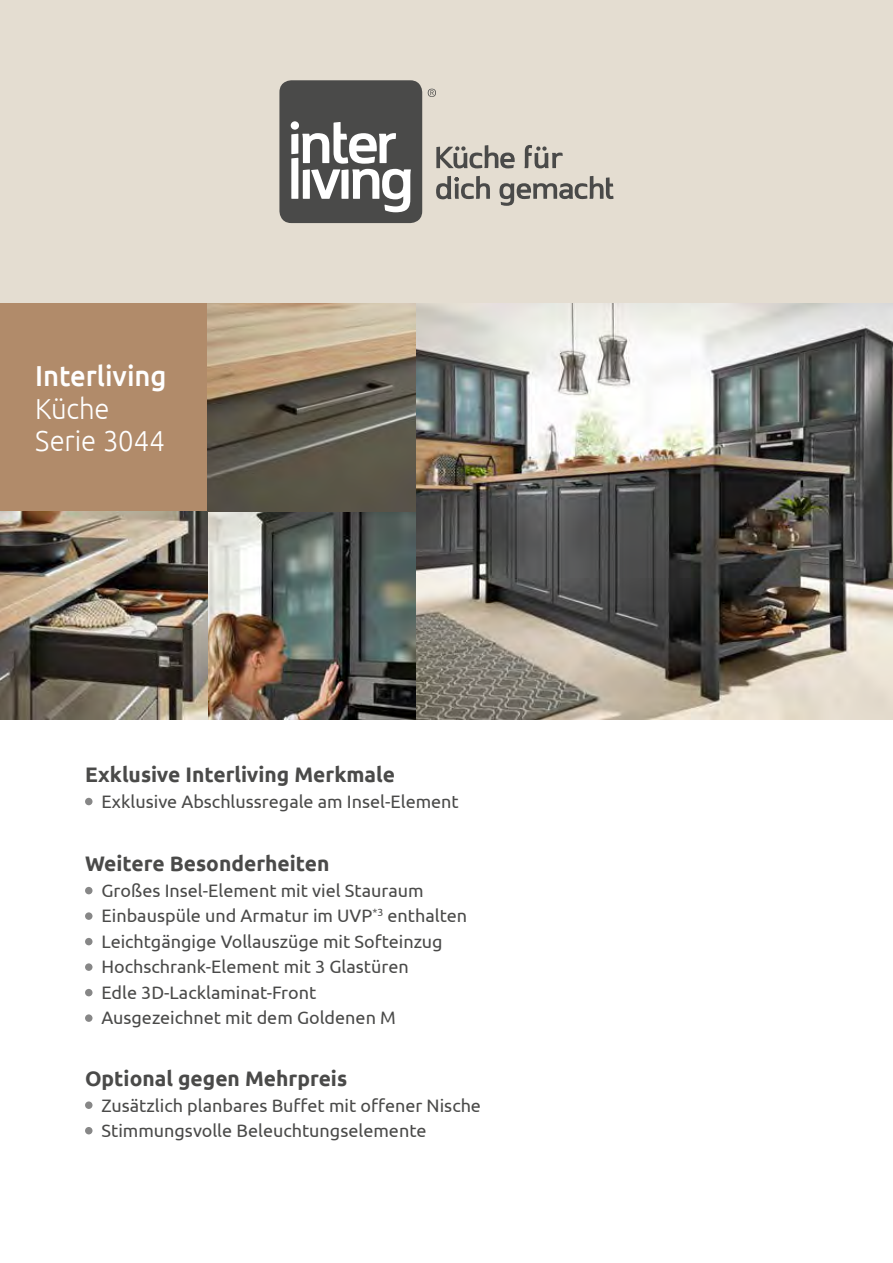
<style>
.page{position:relative;width:893px;height:1263px;background:#fff}
.page>*{position:absolute;margin:0;border:0;box-sizing:border-box;transform-origin:0 0}
.t1{font:300 28.8px/32.5px "Ubuntu";letter-spacing:-.005em;color:#fff;scale:.95 1}
.t2{font:500 28.8px "Ubuntu";letter-spacing:-.005em;color:#fff;scale:.95 1}
.t3{font:700 21px "Ubuntu";color:#4a4a49}
.t4{font:18px/25.5px "Ubuntu";color:#4a4a49}
</style>
<div class="page">
<div style="left:0;top:0;width:893px;height:719px;background:#e4ddd1"></div>
<div style="left:85px;top:798px;width:8px;height:7px;background:#878787;border-radius:50%"></div>
<div style="left:0;top:303px;width:208px;height:208px;background:#b18b6a"></div>
<div style="left:85px;top:1101px;width:8px;height:8px;background:#878787;border-radius:50%"></div>
<div style="left:85px;top:1127px;width:8px;height:7px;background:#878787;border-radius:50%"></div>
<div style="left:279px;top:80px;width:143px;height:143px;background:#4a4a49;border-radius:12px"></div>
<svg style="left:291px;top:121px;width:120px;height:91px"></svg>
<svg style="left:428px;top:89px;width:8px;height:8px"></svg>
<svg style="left:436px;top:145px;width:177px;height:61px"></svg>
<img style="left:416px;top:303px;width:477px;height:416px">
<img style="left:0;top:511px;width:416px;height:208px">
<img style="left:208px;top:303px;width:208px;height:208px">
<div style="left:85px;top:887px;width:8px;height:7px;background:#878787;border-radius:50%"></div>
<div style="left:85px;top:912px;width:8px;height:8px;background:#878787;border-radius:50%"></div>
<div style="left:85px;top:938px;width:8px;height:7px;background:#878787;border-radius:50%"></div>
<div style="left:85px;top:963px;width:8px;height:8px;background:#878787;border-radius:50%"></div>
<div style="left:85px;top:989px;width:8px;height:7px;background:#878787;border-radius:50%"></div>
<div style="left:85px;top:1014px;width:8px;height:8px;background:#878787;border-radius:50%"></div>
<h1 class="t2" style="left:35px;top:357px;width:140px">Interliving</h1>
<h1 class="t1" style="left:35px;top:391px;width:138px">Küche<br>Serie 3044</h1>
<p class="t3" style="left:85px;top:762px;width:312px">Exklusive Interliving Merkmale</p>
<p class="t4" style="left:102px;top:788px;width:359px">Exklusive Abschlussregale am Insel-Element</p>
<p class="t3" style="left:85px;top:851px;width:246px">Weitere Besonderheiten</p>
<p class="t4" style="left:102px;top:877px;width:367px">Großes Insel-Element mit viel Stauraum Einbauspüle und Armatur im UVP<sup>*3</sup> enthalten Leichtgängige Vollauszüge mit Softeinzug Hochschrank-Element mit 3 Glastüren<br>Edle 3D-Lacklaminat-Front<br>Ausgezeichnet mit dem Goldenen M</p>
<p class="t3" style="left:85px;top:1066px;width:264px">Optional gegen Mehrpreis</p>
<p class="t4" style="left:102px;top:1092px;width:381px">Zusätzlich planbares Buffet mit offener Nische<br>Stimmungsvolle Beleuchtungselemente</p>
</div>
